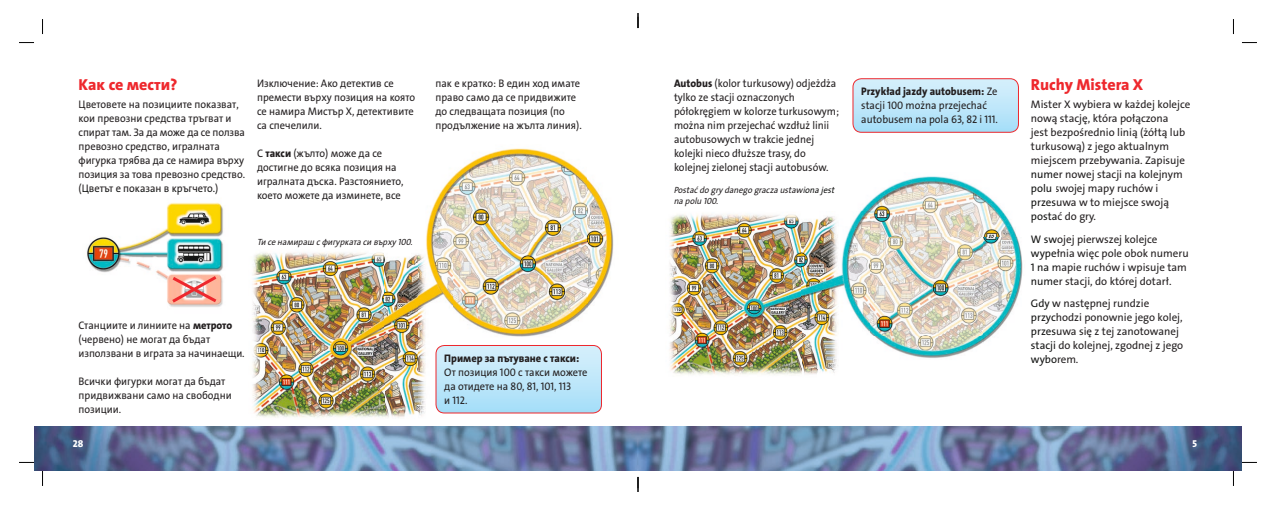
<style>
.page{position:relative;width:1276px;height:505px;background:#fff}
.page>*{position:absolute;margin:0;border:0;box-sizing:border-box;transform-origin:0 0}
.t1{font:16px "The Sans LP8 Ex Bld";color:#ee282d}
.t2{font:11px/14px "The Sans LP5 Plain";color:#231f20;scale:.95 1}
.t3{font:11px/14px "The Sans LP5 Plain";color:#231f20}
.t4{font:11px "The Sans LP8 Ex Bld";color:#231f20;scale:.95 1}
.t5{font:10px "The Sans LP8 Ex Bld";color:#fff}
.t6{font:italic 9px/10.8px "The Sans LP5 Plain";color:#231f20;scale:.95 1}
.s1{color:#131413}
.s2{font-family:"The Sans LP8 Ex Bld"}
.s3{font-family:"The Sans LP5 Plain"}
</style>
<div class="page">
<img style="left:34px;top:426px;width:1208px;height:45px">
<img style="left:252px;top:252px;width:167px;height:166px">
<img style="left:418px;top:317px;width:34px;height:101px">
<div style="left:436px;top:345px;width:165px;height:68px;background:linear-gradient(to bottom,#d8f0fb,#a6dff9);border-radius:9px"></div>
<div style="left:435px;top:345px;width:167px;height:68px;border:1px solid #ee282d;border-radius:9px"></div>
<img style="left:87px;top:202px;width:136px;height:105px">
<svg style="left:169px;top:273px;width:51px;height:32px;background:#f2a89a"></svg>
<img style="left:426px;top:148px;width:161px;height:127px">
<img style="left:587px;top:179px;width:27px;height:129px">
<img style="left:452px;top:275px;width:135px;height:62px">
<img style="left:419px;top:249px;width:33px;height:92px">
<div style="left:853px;top:79px;width:165px;height:53px;background:linear-gradient(to bottom,#d8f0fb,#a7def8);border-radius:9px"></div>
<div style="left:852px;top:78px;width:167px;height:55px;border:1px solid #ee282d;border-radius:9px"></div>
<img style="left:669px;top:214px;width:166px;height:161px">
<img style="left:861px;top:176px;width:157px;height:62px">
<img style="left:869px;top:238px;width:154px;height:120px">
<img style="left:805px;top:211px;width:64px;height:158px">
<svg style="left:19px;top:42px;width:15px;height:1px"></svg>
<svg style="left:1242px;top:42px;width:15px;height:1px"></svg>
<svg style="left:19px;top:461px;width:15px;height:2px"></svg>
<svg style="left:1242px;top:461px;width:15px;height:2px"></svg>
<svg style="left:42px;top:19px;width:1px;height:15px"></svg>
<svg style="left:42px;top:471px;width:1px;height:15px"></svg>
<svg style="left:1233px;top:19px;width:1px;height:15px"></svg>
<svg style="left:1233px;top:471px;width:1px;height:15px"></svg>
<svg style="left:637px;top:13px;width:2px;height:15px"></svg>
<svg style="left:637px;top:477px;width:2px;height:15px"></svg>
<h1 class="t1" style="left:79px;top:74px;width:100px">Как се мести?</h1>
<p class="t2" style="left:79px;top:98px;width:177px">Цветовете на позициите показват, кои превозни средства тръгват и спират там. За да може да се ползва превозно средство, игралната фигурка трябва да се намира върху позиция за това превозно средство. (<span class="s1">Цветът е показан в кръгчето.)</span></p>
<p class="t2" style="left:257px;top:77px;width:168px">Изключение: Ако детектив се премести върху позиция на която се намира Мистър Х, детективите са спечелили.</p>
<p class="t2" style="left:257px;top:147px;width:156px">С <span class="s2">такси</span> (жълто) може да се достигне до всяка позиция на игралната дъска. Разстоянието, което можете да изминете, все</p>
<p class="t6" style="left:257px;top:237px;width:166px">Ти се намираш с фигурката си върху 100.</p>
<p class="t2" style="left:435px;top:77px;width:155px">пак е кратко: В един ход имате право само да се придвижите до следващата позиция (по продължение на жълта линия).</p>
<p class="t2" style="left:79px;top:319px;width:176px">Станциите и линиите на <span class="s2">метрото </span>(червено) не могат да бъдат използвани в играта за начинаещи.</p>
<p class="t2" style="left:79px;top:375px;width:163px">Всички фигурки могат да бъдат придвижвани само на свободни позиции.</p>
<p class="t5" style="left:73px;top:437px;width:12px">28</p>
<p class="t4" style="left:444px;top:351px;width:144px">Пример за пътуване с такси:</p>
<p class="t2" style="left:444px;top:366px;width:152px">От позиция 100 с такси можете да отидете на 80, 81, 101, 113<br>и 112.</p>
<p class="t2" style="left:674px;top:77px;width:175px"><span class="s2">Autobus</span> (kolor turkusowy) odjeżdża tylko ze stacji oznaczonych półokręgiem w kolorze turkusowym; można nim przejechać wzdłuż linii autobusowych w trakcie jednej kolejki nieco dłuższe trasy, do kolejnej zielonej stacji autobusów.</p>
<p class="t6" style="left:673px;top:186px;width:170px">Postać do gry danego gracza ustaw<span class="s1">iona jest </span>na polu 100.</p>
<p class="t4" style="left:861px;top:84px;width:145px">Przykład jazdy autobusem: <span class="s3">Ze</span></p>
<p class="t2" style="left:861px;top:99px;width:145px">stacji 100 można przejechać autobusem na pola 63, 82 i 111.</p>
<h1 class="t1" style="left:1031px;top:74px;width:114px">Ruchy Mistera X</h1>
<p class="t3" style="left:1031px;top:98px;width:161px">Mister X wybiera w każdej kolejce nową stację, która połączona<br>jest bezpośrednio linią (żółtą lub turkusową) z jego aktualnym miejscem przebywania. Zapisuje <span class="s1">nume</span>r nowej stacji na kolejnym <span class="s1">polu</span> swojej mapy ruchów i <span class="s1">przes</span>uwa w to miejsce swoją <span class="s1">posta</span>ć do gry.</p>
<p class="t3" style="left:1031px;top:233px;width:159px"><span class="s1">W sw</span>ojej pierwszej kolejce <span class="s1">wype</span>łnia więc pole obok numeru<br><span class="s1">1 na m</span>apie ruchów i wpisuje tam <span class="s1">nume</span>r stacji, do której dotarł.</p>
<p class="t3" style="left:1031px;top:297px;width:154px"><span class="s1">Gdy w</span> następnej rundzie <span class="s1">przyc</span>hodzi ponownie jego kolej, <span class="s1">przes</span>uwa się z tej zanotowanej <span class="s1">stacji</span> do kolejnej, zgodnej z jego <span class="s1">wybo</span>rem.</p>
<p class="t5" style="left:1192px;top:437px;width:6px">5</p>
</div>
